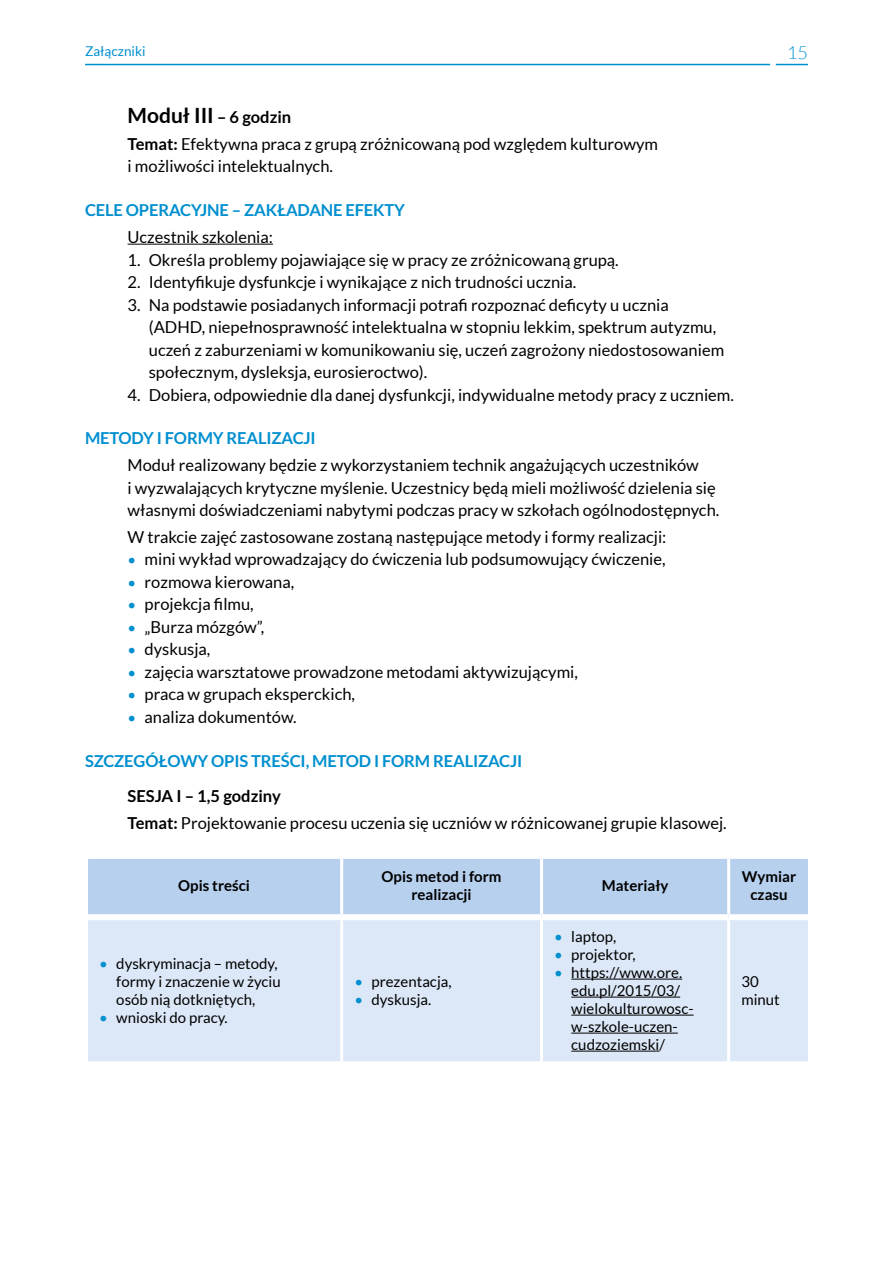
<style>
.page{position:relative;width:893px;height:1263px;background:#fff}
.page>*{position:absolute;margin:0;border:0;box-sizing:border-box;transform-origin:0 0}
.t1{font:700 21px "Lato";color:#000}
.t2{font:300 18px "Lato";color:#008fcf}
.t3{font:16.5px/22.5px "Lato";color:#000}
.t4{font:700 16.5px "Lato";letter-spacing:-.01em;color:#008fcf}
.t5{font:15px/18px "Lato";color:#000}
.t6{font:700 15px/18px "Lato";color:#000;text-align:center}
.t7{font:13.5px "Lato";color:#008fcf}
.s1{font-size:16.5px}
.s2{font-weight:700}
.s3{font-size:15px;color:#008fcf}
.s4{color:#008fcf}
</style>
<div class="page">
<hr style="left:85px;top:64px;width:685px;height:1px;background:#008fcf">
<hr style="left:776px;top:64px;width:32px;height:1px;background:#008fcf">
<hr style="left:128px;top:244px;width:145px;height:1px;background:#000">
<div style="left:88px;top:857px;width:720px;height:60px;background:#b7d0ee"></div>
<div style="left:88px;top:920px;width:720px;height:142px;background:#dce8f7"></div>
<hr style="left:340px;top:859px;width:3px;height:55px;background:#fff">
<hr style="left:540px;top:859px;width:3px;height:55px;background:#fff">
<hr style="left:727px;top:859px;width:3px;height:55px;background:#fff">
<hr style="left:340px;top:920px;width:3px;height:141px;background:#fff">
<hr style="left:540px;top:920px;width:3px;height:141px;background:#fff">
<hr style="left:727px;top:920px;width:3px;height:141px;background:#fff">
<hr style="left:85px;top:1061px;width:257px;height:3px;background:#fff">
<hr style="left:342px;top:1061px;width:199px;height:3px;background:#fff">
<hr style="left:542px;top:1061px;width:187px;height:3px;background:#fff">
<hr style="left:729px;top:1061px;width:82px;height:3px;background:#fff">
<hr style="left:85px;top:856px;width:257px;height:3px;background:#fff">
<hr style="left:342px;top:856px;width:199px;height:3px;background:#fff">
<hr style="left:542px;top:856px;width:187px;height:3px;background:#fff">
<hr style="left:729px;top:856px;width:82px;height:3px;background:#fff">
<div style="left:88px;top:914px;width:254px;height:6px;background:#fff"></div>
<div style="left:342px;top:914px;width:199px;height:6px;background:#fff"></div>
<div style="left:542px;top:914px;width:187px;height:6px;background:#fff"></div>
<div style="left:729px;top:914px;width:79px;height:6px;background:#fff"></div>
<hr style="left:571px;top:979px;width:111px;height:1px;background:#000">
<hr style="left:571px;top:997px;width:109px;height:1px;background:#000">
<hr style="left:571px;top:1015px;width:123px;height:1px;background:#000">
<hr style="left:571px;top:1033px;width:107px;height:1px;background:#000">
<hr style="left:571px;top:1051px;width:88px;height:1px;background:#000">
<p class="t7" style="left:85px;top:43px;width:62px">Załączniki</p>
<p class="t2" style="left:787px;top:43px;width:22px">15</p>
<p class="t1" style="left:128px;top:104px;width:165px">Moduł III <span class="s1">– 6 godzin</span></p>
<p class="t3" style="left:128px;top:133px;width:532px"><span class="s2">Temat:</span> Efektywna praca z grupą zróżnicowaną pod względem kulturowym i możliwości intelektualnych.</p>
<p class="t4" style="left:85px;top:201px;width:322px">CELE OPERACYJNE – ZAKŁADANE EFEKTY</p>
<p class="t3" style="left:128px;top:226px;width:147px">Uczestnik szkolenia:</p>
<p class="t3" style="left:128px;top:248px;width:493px">1. Określa problemy pojawiające się w pracy ze zróżnicowaną grupą.</p>
<p class="t3" style="left:128px;top:271px;width:450px">2. Identyfikuje dysfunkcje i wynikające z nich trudności ucznia.</p>
<p class="t3" style="left:149px;top:293px;width:577px;text-indent:-21px">3. Na podstawie posiadanych informacji potrafi rozpoznać deficyty u ucznia (ADHD, niepełnosprawność intelektualna w stopniu lekkim, spektrum autyzmu, uczeń z zaburzeniami w komunikowaniu się, uczeń zagrożony niedostosowaniem społecznym, dysleksja, eurosieroctwo).</p>
<p class="t3" style="left:128px;top:383px;width:608px">4. Dobiera, odpowiednie dla danej dysfunkcji, indywidualne metody pracy z uczniem.</p>
<p class="t4" style="left:85px;top:429px;width:232px">METODY I FORMY REALIZACJI</p>
<p class="t3" style="left:128px;top:454px;width:593px">Moduł realizowany będzie z wykorzystaniem technik angażujących uczestników<br>i wyzwalających krytyczne myślenie. Uczestnicy będą mieli możliwość dzielenia się własnymi doświadczeniami nabytymi podczas pracy w szkołach ogólnodostępnych.</p>
<p class="t3" style="left:128px;top:525px;width:540px">W trakcie zajęć zastosowane zostaną następujące metody i formy realizacji:</p>
<p class="t3" style="left:128px;top:548px;width:540px"><span class="s3">•</span> mini wykład wprowadzający do ćwiczenia lub podsumowujący ćwiczenie,</p>
<p class="t3" style="left:128px;top:570px;width:168px"><span class="s3">•</span> rozmowa kierowana,</p>
<p class="t3" style="left:128px;top:593px;width:128px"><span class="s3">•</span> projekcja filmu,</p>
<p class="t3" style="left:128px;top:615px;width:138px"><span class="s3">•</span> „Burza mózgów”,</p>
<p class="t3" style="left:128px;top:638px;width:84px"><span class="s3">•</span> dyskusja,</p>
<p class="t3" style="left:128px;top:660px;width:452px"><span class="s3">•</span> zajęcia warsztatowe prowadzone metodami aktywizującymi,</p>
<p class="t3" style="left:128px;top:683px;width:229px"><span class="s3">•</span> praca w grupach eksperckich,</p>
<p class="t3" style="left:128px;top:705px;width:171px"><span class="s3">•</span> analiza dokumentów.</p>
<p class="t4" style="left:85px;top:751px;width:439px">SZCZEGÓŁOWY OPIS TREŚCI, METOD I FORM REALIZACJI</p>
<p class="t3" style="left:128px;top:782px;width:601px;line-height:26.7px"><span class="s2">SESJA I – 1,5 godziny<br>Temat:</span> Projektowanie procesu uczenia się uczniów w różnicowanej grupie klasowej.</p>
<p class="t6" style="left:178px;top:876px;width:73px">Opis treści</p>
<p class="t6" style="left:382px;top:867px;width:121px">Opis metod i form realizacji</p>
<p class="t6" style="left:602px;top:876px;width:68px">Materiały</p>
<p class="t6" style="left:742px;top:867px;width:56px">Wymiar czasu</p>
<p class="t5" style="left:116px;top:954px;width:166px;text-indent:-17px"><span class="s4">•</span> dyskryminacja – metody, formy i znaczenie w życiu osób nią dotkniętych,</p>
<p class="t5" style="left:99px;top:1008px;width:130px"><span class="s4">•</span> wnioski do pracy.</p>
<p class="t5" style="left:354px;top:972px;width:99px"><span class="s4">•</span> prezentacja,</p>
<p class="t5" style="left:354px;top:990px;width:78px"><span class="s4">•</span> dyskusja.</p>
<p class="t5" style="left:554px;top:927px;width:64px"><span class="s4">•</span> laptop,</p>
<p class="t5" style="left:554px;top:945px;width:83px"><span class="s4">•</span> projektor,</p>
<p class="t5" style="left:571px;top:963px;width:124px;text-indent:-17px"><span class="s4">•</span> https://www.ore. edu.pl/2015/03/ wielokulturowosc&shy;w-szkole-uczen&shy;cudzoziemski/</p>
<p class="t5" style="left:741px;top:972px;width:40px">30 minut</p>
</div>
